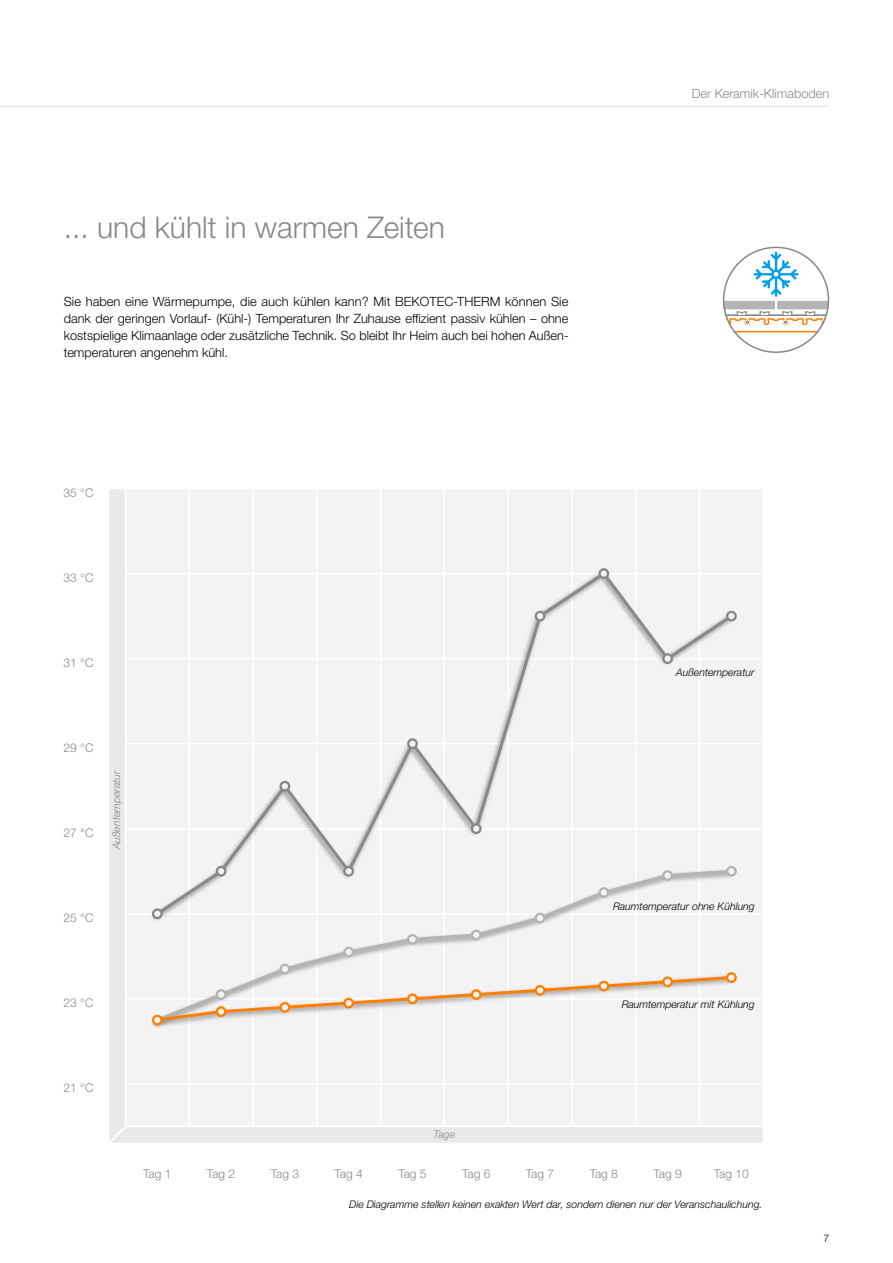
<style>
.page{position:relative;width:893px;height:1263px;background:#fff}
.page>*{position:absolute;margin:0;border:0;box-sizing:border-box;transform-origin:0 0}
.t1{font:300 30px "Helvetica Neue LTW1 G";color:#898888}
.t2{font:300 12.75px/17px "Helvetica Neue LTW1 G";color:#000;text-align:justify}
.t3{font:300 12.75px "Helvetica Neue LTW1 G";color:#898888}
.t4{font:300 12px "Helvetica Neue LT Pro";color:#898888}
.t5{font:italic 300 10.5px "Helvetica Neue LTW1 G";color:#000}
.t6{font:italic 300 10.5px "Helvetica Neue LT Pro";letter-spacing:-.005em;color:#898888}
.t7{font:300 10.5px "Helvetica Neue LTW1 G";color:#000}
</style>
<div class="page">
<hr style="left:0;top:106px;width:829px;height:1px;background:#e9e9e9">
<svg style="left:109px;top:489px;width:654px;height:654px"></svg>
<div style="left:153px;top:1016px;width:9px;height:8px;background:#f3f3f3;border-radius:50%"></div>
<div style="left:152px;top:1015px;width:11px;height:10px;border:2px solid #ff7e00;border-radius:50%"></div>
<svg style="left:217px;top:1007px;width:8px;height:9px"></svg>
<div style="left:216px;top:1006px;width:11px;height:11px;border:2px solid #ff7e00;border-radius:50%"></div>
<svg style="left:281px;top:1003px;width:8px;height:8px"></svg>
<div style="left:279px;top:1002px;width:11px;height:11px;border:2px solid #ff7e00;border-radius:50%"></div>
<div style="left:344px;top:999px;width:9px;height:8px;background:#f3f3f3;border-radius:50%"></div>
<div style="left:343px;top:998px;width:11px;height:10px;border:2px solid #ff7e00;border-radius:50%"></div>
<svg style="left:408px;top:994px;width:9px;height:9px"></svg>
<div style="left:407px;top:993px;width:11px;height:11px;border:2px solid #ff7e00;border-radius:50%"></div>
<svg style="left:472px;top:990px;width:8px;height:9px"></svg>
<div style="left:471px;top:989px;width:11px;height:11px;border:2px solid #ff7e00;border-radius:50%"></div>
<div style="left:536px;top:986px;width:8px;height:8px;background:#f3f3f3;border-radius:50%"></div>
<div style="left:535px;top:985px;width:10px;height:11px;border:2px solid #ff7e00;border-radius:50%"></div>
<div style="left:600px;top:982px;width:8px;height:8px;background:#f3f3f3;border-radius:50%"></div>
<div style="left:598px;top:981px;width:11px;height:10px;border:2px solid #ff7e00;border-radius:50%"></div>
<div style="left:663px;top:977px;width:9px;height:9px;background:#f3f3f3;border-radius:50%"></div>
<div style="left:662px;top:976px;width:11px;height:11px;border:2px solid #ff7e00;border-radius:50%"></div>
<svg style="left:727px;top:973px;width:9px;height:9px"></svg>
<div style="left:726px;top:972px;width:11px;height:11px;border:2px solid #ff7e00;border-radius:50%"></div>
<div style="left:153px;top:909px;width:9px;height:9px;background:#f3f3f3;border-radius:50%"></div>
<div style="left:152px;top:908px;width:11px;height:11px;border:2px solid #898888;border-radius:50%"></div>
<svg style="left:217px;top:867px;width:8px;height:8px"></svg>
<div style="left:216px;top:866px;width:11px;height:11px;border:2px solid #898888;border-radius:50%"></div>
<svg style="left:281px;top:782px;width:8px;height:8px"></svg>
<div style="left:279px;top:781px;width:11px;height:11px;border:2px solid #898888;border-radius:50%"></div>
<div style="left:344px;top:867px;width:9px;height:8px;background:#f3f3f3;border-radius:50%"></div>
<div style="left:343px;top:866px;width:11px;height:11px;border:2px solid #898888;border-radius:50%"></div>
<svg style="left:408px;top:739px;width:9px;height:9px"></svg>
<div style="left:407px;top:738px;width:11px;height:11px;border:2px solid #898888;border-radius:50%"></div>
<div style="left:472px;top:824px;width:8px;height:9px;background:#f3f3f3;border-radius:50%"></div>
<div style="left:471px;top:823px;width:11px;height:11px;border:2px solid #898888;border-radius:50%"></div>
<div style="left:536px;top:612px;width:8px;height:8px;background:#f3f3f3;border-radius:50%"></div>
<div style="left:535px;top:611px;width:10px;height:10px;border:2px solid #898888;border-radius:50%"></div>
<div style="left:600px;top:569px;width:8px;height:9px;background:#f3f3f3;border-radius:50%"></div>
<div style="left:598px;top:568px;width:11px;height:11px;border:2px solid #898888;border-radius:50%"></div>
<div style="left:663px;top:654px;width:9px;height:9px;background:#f3f3f3;border-radius:50%"></div>
<div style="left:662px;top:653px;width:11px;height:11px;border:2px solid #898888;border-radius:50%"></div>
<div style="left:727px;top:612px;width:9px;height:8px;background:#f3f3f3;border-radius:50%"></div>
<div style="left:726px;top:611px;width:11px;height:10px;border:2px solid #898888;border-radius:50%"></div>
<div style="left:217px;top:990px;width:8px;height:9px;background:#f3f3f3;border-radius:50%"></div>
<div style="left:216px;top:989px;width:11px;height:11px;border:2px solid #b4b4b3;border-radius:50%"></div>
<div style="left:281px;top:965px;width:8px;height:8px;background:#f3f3f3;border-radius:50%"></div>
<div style="left:279px;top:964px;width:11px;height:10px;border:2px solid #b4b4b3;border-radius:50%"></div>
<div style="left:344px;top:948px;width:9px;height:8px;background:#f3f3f3;border-radius:50%"></div>
<div style="left:343px;top:947px;width:11px;height:10px;border:2px solid #b4b4b3;border-radius:50%"></div>
<div style="left:408px;top:935px;width:9px;height:8px;background:#f3f3f3;border-radius:50%"></div>
<div style="left:407px;top:934px;width:11px;height:11px;border:2px solid #b4b4b3;border-radius:50%"></div>
<div style="left:472px;top:931px;width:8px;height:8px;background:#f3f3f3;border-radius:50%"></div>
<div style="left:471px;top:930px;width:11px;height:10px;border:2px solid #b4b4b3;border-radius:50%"></div>
<div style="left:536px;top:914px;width:8px;height:8px;background:#f3f3f3;border-radius:50%"></div>
<div style="left:535px;top:913px;width:10px;height:10px;border:2px solid #b4b4b3;border-radius:50%"></div>
<div style="left:600px;top:888px;width:8px;height:9px;background:#f3f3f3;border-radius:50%"></div>
<div style="left:598px;top:887px;width:11px;height:11px;border:2px solid #b4b4b3;border-radius:50%"></div>
<div style="left:663px;top:871px;width:9px;height:9px;background:#f3f3f3;border-radius:50%"></div>
<div style="left:662px;top:870px;width:11px;height:11px;border:2px solid #b4b4b3;border-radius:50%"></div>
<div style="left:727px;top:867px;width:9px;height:8px;background:#f3f3f3;border-radius:50%"></div>
<div style="left:726px;top:866px;width:11px;height:11px;border:2px solid #b4b4b3;border-radius:50%"></div>
<svg style="left:723px;top:247px;width:106px;height:106px"></svg>
<h1 class="t1" style="left:64px;top:209px;width:383px">... und kühlt in warmen Zeiten</h1>
<p class="t2" style="left:64px;top:293px;width:506px">Sie haben eine Wärmepumpe, die auch kühlen kann? Mit BEKOTEC-THERM können Sie dank der geringen Vorlauf- (Kühl-) Temperaturen Ihr Zuhause effizient passiv kühlen – ohne kostspielige Klimaanlage oder zusätzliche Technik. So bleibt Ihr Heim auch bei hohen Außen&shy;temperaturen angenehm kühl.</p>
<p class="t3" style="left:692px;top:86px;width:139px">Der Keramik-Klimaboden</p>
<p class="t4" style="left:64px;top:485px;width:31px">35 °C</p>
<p class="t4" style="left:64px;top:570px;width:31px">33 °C</p>
<p class="t4" style="left:64px;top:656px;width:31px">31 °C</p>
<p class="t4" style="left:64px;top:741px;width:31px">29 °C</p>
<p class="t4" style="left:64px;top:826px;width:31px">27 °C</p>
<p class="t6" style="left:110px;top:849px;width:80px;rotate:-90deg">Außentemperatur</p>
<p class="t4" style="left:64px;top:911px;width:31px">25 °C</p>
<p class="t4" style="left:64px;top:996px;width:31px">23 °C</p>
<p class="t4" style="left:64px;top:1081px;width:31px">21 °C</p>
<p class="t6" style="left:434px;top:1128px;width:23px">Tage</p>
<p class="t5" style="left:676px;top:666px;width:80px">Außentemperatur</p>
<p class="t5" style="left:613px;top:900px;width:143px">Raumtemperatur ohne Kühlung</p>
<p class="t5" style="left:622px;top:998px;width:135px">Raumtemperatur mit Kühlung</p>
<p class="t4" style="left:143px;top:1166px;width:30px">Tag 1</p>
<p class="t4" style="left:207px;top:1166px;width:30px">Tag 2</p>
<p class="t4" style="left:271px;top:1166px;width:30px">Tag 3</p>
<p class="t4" style="left:335px;top:1166px;width:30px">Tag 4</p>
<p class="t4" style="left:398px;top:1166px;width:30px">Tag 5</p>
<p class="t4" style="left:462px;top:1166px;width:30px">Tag 6</p>
<p class="t4" style="left:526px;top:1166px;width:30px">Tag 7</p>
<p class="t4" style="left:590px;top:1166px;width:30px">Tag 8</p>
<p class="t4" style="left:653px;top:1166px;width:30px">Tag 9</p>
<p class="t4" style="left:714px;top:1166px;width:36px">Tag 10</p>
<p class="t5" style="left:349px;top:1197px;width:415px">Die Diagramme stellen keinen exakten Wert dar, sondern dienen nur der Veranschaulichung.</p>
<p class="t7" style="left:823px;top:1231px;width:7px">7</p>
</div>
